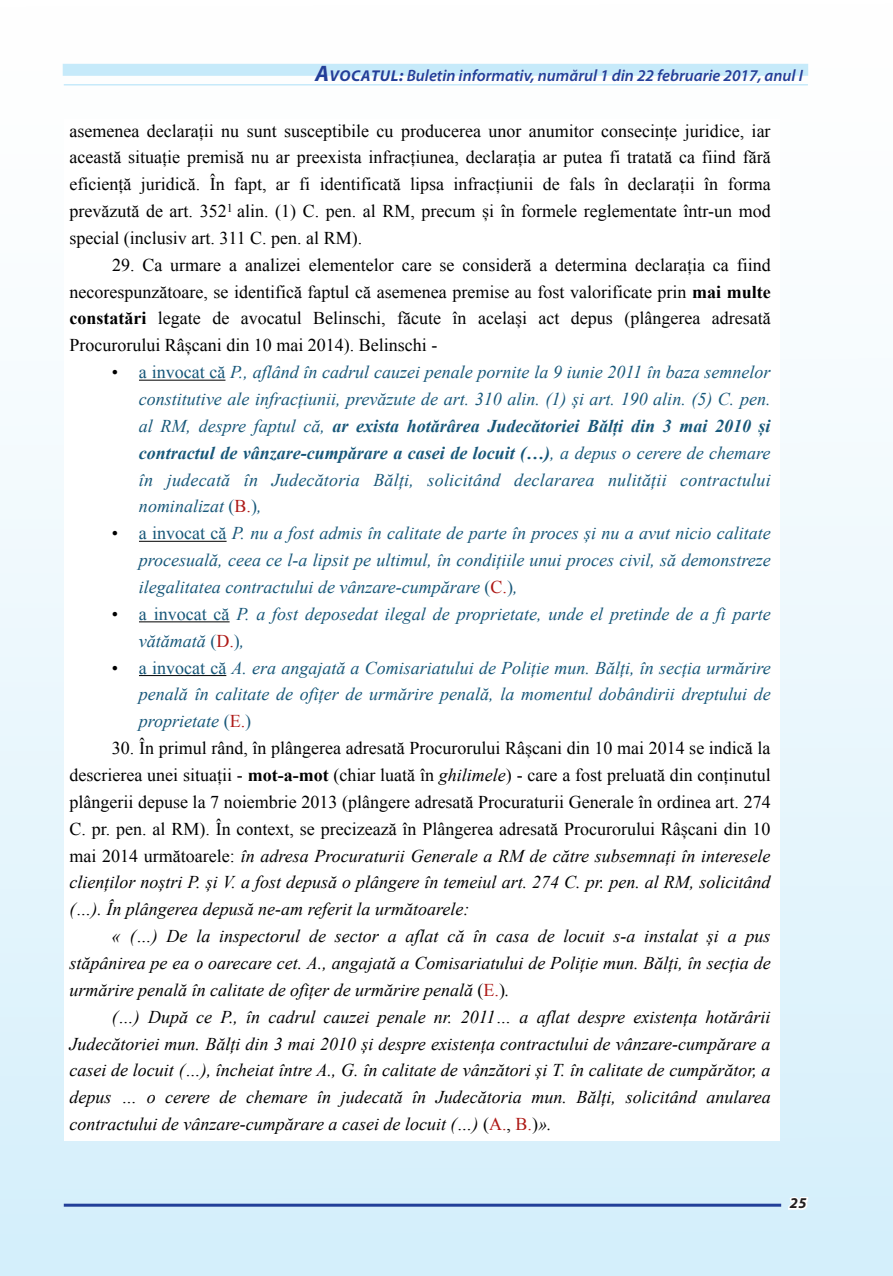
<style>
.page{position:relative;width:893px;height:1276px;background:#fff}
.page>*{position:absolute;margin:0;border:0;box-sizing:border-box;transform-origin:0 0}
.t1{font:18px/26.8px "Times New Roman";color:#000;text-align:justify}
.t2{font:italic 18px "Times New Roman";color:#175779}
.t3{font:italic 18px/26.8px "Times New Roman";color:#000;text-align:justify}
.t4{font:italic 700 18px "Times New Roman";color:#175779}
.t5{font:italic 600 16.5px "Myriad Pro";color:#223f99}
.t6{font:italic 700 15px "Myriad Pro";color:#231f20}
.s1{font-weight:700;font-size:22.5px;color:#fff}
.s2{font-weight:700;font-size:15.75px;color:#fff}
.s3{font-weight:700;font-size:15.75px}
.s4{font-weight:700;color:#fff}
.s5{font-weight:700}
.s6{font-style:normal;color:#000}
.s7{font-style:normal}
.s8{font-weight:400}
.s9{font-style:normal;color:#ae1916}
.s10{font-style:italic}
</style>
<div class="page">
<div style="left:0;top:0;width:893px;height:1276px;background:linear-gradient(to bottom,#fff,#d5effb)"></div>
<svg style="left:786px;top:1195px;width:24px;height:16px"></svg>
<hr style="left:64px;top:1203px;width:717px;height:3px;background:#223f99">
<div style="left:63px;top:64px;width:745px;height:12px;background:#c6eafa"></div>
<hr style="left:64px;top:84px;width:744px;height:1px;background:#c6eafa">
<div style="left:64px;top:119px;width:716px;height:1021px;background:#fff"></div>
<hr style="left:139px;top:380px;width:86px;height:1px;background:#000">
<hr style="left:139px;top:541px;width:88px;height:1px;background:#000">
<hr style="left:139px;top:621px;width:91px;height:1px;background:#000">
<hr style="left:139px;top:675px;width:87px;height:1px;background:#000">
<p class="t5" style="left:315px;top:65px;width:490px"><span class="s1">A</span><span class="s2">VOC</span><span class="s3">A</span><span class="s2">TUL</span><span class="s4">:</span> Buletin informativ, numărul 1 din 22 februarie 2017, anul I</p>
<p class="t1" style="left:69px;top:117px;width:703px">asemenea declarații nu sunt susceptibile cu producerea unor anumitor consecințe juridice, iar această situație premisă nu ar preexista infracțiunea, declarația ar putea fi tratată ca fiind fără eficiență juridică. În fapt, ar fi identificată lipsa infracțiunii de fals în declarații în forma prevăzută de art. 352<sup>1</sup> alin. (1) C. pen. al RM, precum și în formele reglementate într-un mod special (inclusiv art. 311 C. pen. al RM).</p>
<p class="t1" style="left:69px;top:251px;width:703px;text-indent:43px">29. Ca urmare a analizei elementelor care se consideră a determina declarația ca fiind necorespunzătoare, se identifică faptul că asemenea premise au fost valorificate prin <span class="s5">mai multe constatări</span> legate de avocatul Belinschi, făcute în același act depus (plângerea adresată Procurorului Râșcani din 10 mai 2014). Belinschi -</p>
<p class="t2" style="left:112px;top:360px;width:660px"><span class="s6">¥</span> <span class="s7">a invocat că</span> P., aflând în cadrul cauzei penale pornite la 9 iunie 2011 în baza semnelor</p>
<p class="t2" style="left:139px;top:387px;width:633px">constitutive ale infracțiunii, prevăzute de art. 310 alin. (1) și art. 190 alin. (5) C. pen.</p>
<p class="t4" style="left:139px;top:413px;width:633px"><span class="s8">al RM, despre faptul că,</span> ar exista hotărârea Judecătoriei Bălți din 3 mai 2010 și</p>
<p class="t4" style="left:139px;top:440px;width:633px">contractul de vânzare-cumpărare a casei de locuit (…)<span class="s8">, a depus o cerere de chemare</span></p>
<p class="t2" style="left:139px;top:467px;width:633px">în judecată în Judecătoria Bălți, solicitând declararea nulității contractului</p>
<p class="t2" style="left:139px;top:494px;width:124px">nominalizat <span class="s7">(</span><span class="s9">B.</span><span class="s7">)</span>,</p>
<p class="t2" style="left:112px;top:521px;width:660px"><span class="s6">¥</span> <span class="s7">a invocat că</span> P. nu a fost admis în calitate de parte în proces și nu a avut nicio calitate</p>
<p class="t2" style="left:139px;top:548px;width:633px">procesuală, ceea ce l-a lipsit pe ultimul, în condițiile unui proces civil, să demonstreze</p>
<p class="t2" style="left:139px;top:574px;width:380px">ilegalitatea contractului de vânzare-cumpărare <span class="s7">(</span><span class="s9">C.</span><span class="s7">)</span>,</p>
<p class="t2" style="left:112px;top:601px;width:660px"><span class="s6">¥</span> <span class="s7">a invocat că</span> P. a fost deposedat ilegal de proprietate, unde el pretinde de a fi parte</p>
<p class="t2" style="left:139px;top:628px;width:107px">vătămată <span class="s7">(</span><span class="s9">D.</span><span class="s7">)</span>,</p>
<p class="t2" style="left:112px;top:655px;width:660px"><span class="s6">¥</span> <span class="s7">a invocat că</span> A. era angajată a Comisariatului de Poliție mun. Bălți, în secția urmărire</p>
<p class="t2" style="left:139px;top:682px;width:633px">penală în calitate de ofițer de urmărire penală, la momentul dobândirii dreptului de</p>
<p class="t2" style="left:139px;top:709px;width:114px">proprietate <span class="s7">(</span><span class="s9">E.</span><span class="s7">)</span></p>
<p class="t1" style="left:69px;top:734px;width:703px;text-indent:43px">30. În primul rând, în plângerea adresată Procurorului Râșcani din 10 mai 2014 se indică la descrierea unei situații - <span class="s5">mot-a-mot</span> (chiar luată în <span class="s10">ghilimele</span>) - care a fost preluată din conținutul plângerii depuse la 7 noiembrie 2013 (plângere adresată Procuraturii Generale în ordinea art. 274<br>C. pr. pen. al RM). În context, se precizează în Plângerea adresată Procurorului Râșcani din 10 mai 2014 următoarele: <span class="s10">în adresa Procuraturii Generale a RM de către subsemnați în interesele clienților noștri P. și V. a fost depusă o plângere în temeiul art. 274 C. pr. pen. al RM, solicitând (…). În plângerea depusă ne-am referit la următoarele:</span></p>
<p class="t3" style="left:69px;top:922px;width:703px;text-indent:43px">« (…) De la inspectorul de sector a aflat că în casa de locuit s-a instalat și a pus stăpânirea pe ea o oarecare cet. A., angajată a Comisariatului de Poliție mun. Bălți, în secția de urmărire penală în calitate de ofițer de urmărire penală <span class="s7">(</span><span class="s9">E.</span><span class="s7">)</span>.</p>
<p class="t3" style="left:69px;top:1003px;width:703px;text-indent:43px">(…) După ce P., în cadrul cauzei penale nr. 2011… a aflat despre existența hotărârii Judecătoriei mun. Bălți din 3 mai 2010 și despre existența contractului de vânzare-cumpărare a casei de locuit (…), încheiat între A., G. în calitate de vânzători și T. în calitate de cumpărător, a depus … o cerere de chemare în judecată în Judecătoria mun. Bălți, solicitând anularea contractului de vânzare-cumpărare a casei de locuit (…) <span class="s7">(</span><span class="s9">A.</span><span class="s7">,</span> <span class="s9">B.</span><span class="s7">)</span>».</p>
<p class="t6" style="left:790px;top:1193px;width:18px">25</p>
</div>
